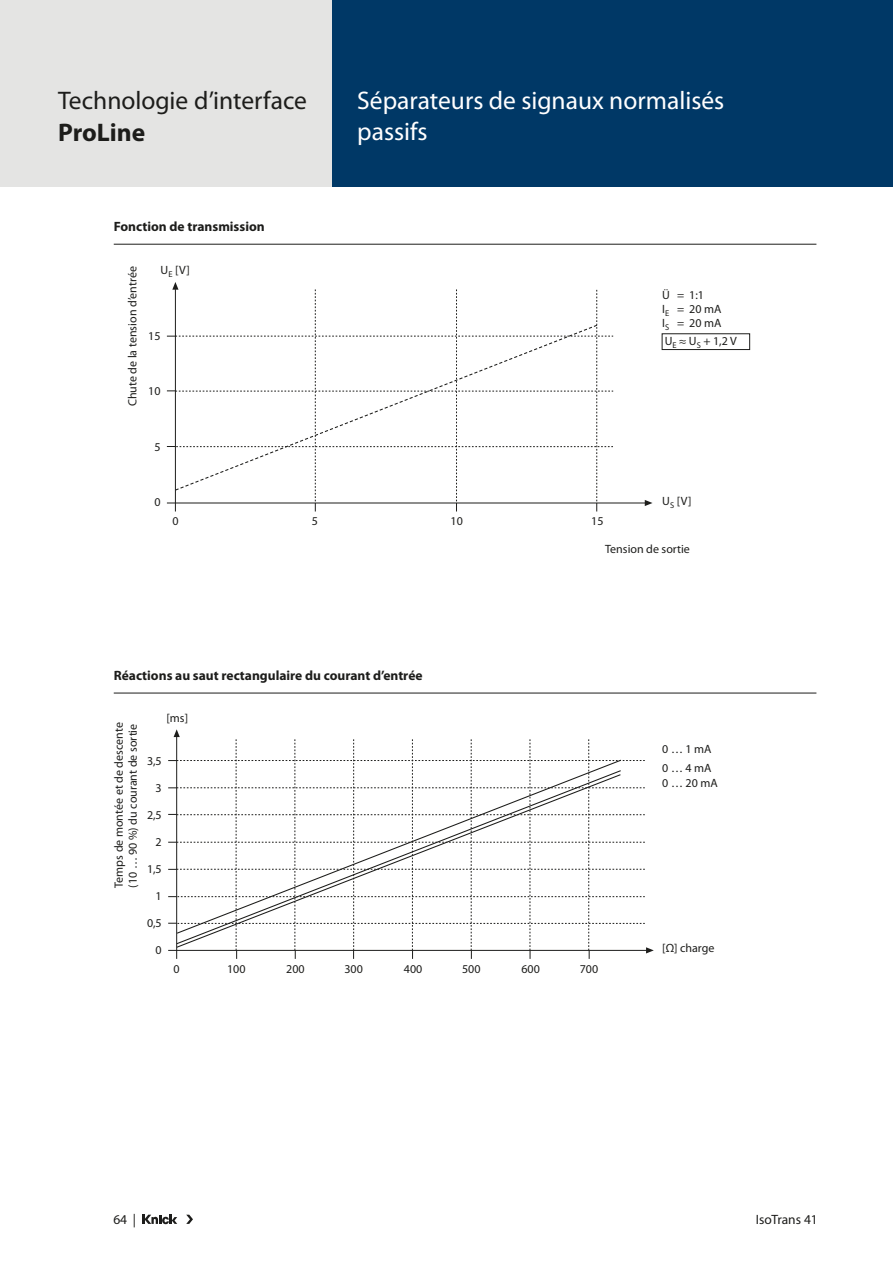
<style>
.page{position:relative;width:893px;height:1263px;background:#fff}
.page>*{position:absolute;margin:0;border:0;box-sizing:border-box;transform-origin:0 0}
.Headline{font:25.5px/30.6px "Myriad Pro";color:#fff}
.t1{font:25.5px "Myriad Pro";color:#1d1d1b}
.t2{font:700 25.5px "Myriad Pro";color:#1d1d1b}
.Tabelle_Headline{font:700 13.5px "Myriad Pro";color:#1d1d1b}
.t3{font:13.5px "Myriad Pro";color:#1d1d1b}
.t4{font:12px/14.2px "Myriad Pro";color:#1d1d1b}
</style>
<div class="page">
<hr style="left:167px;top:503px;width:478px;height:1px;background:#1d1d1b">
<svg style="left:645px;top:500px;width:7px;height:6px"></svg>
<svg style="left:167px;top:282px;width:446px;height:229px"></svg>
<svg style="left:168px;top:729px;width:486px;height:230px"></svg>
<svg style="left:175px;top:759px;width:447px;height:186px"></svg>
<div style="left:332px;top:0;width:561px;height:187px;background:#003866"></div>
<svg style="left:186px;top:1215px;width:7px;height:9px"></svg>
<svg style="left:142px;top:1215px;width:35px;height:9px"></svg>
<div style="left:0;top:0;width:332px;height:187px;background:#e4e4e3"></div>
<hr style="left:114px;top:244px;width:702px;height:1px;background:#1d1d1b">
<hr style="left:114px;top:693px;width:702px;height:1px;background:#1d1d1b">
<div style="left:662px;top:334px;width:88px;height:16px;border:1px solid #1d1d1b"></div>
<h1 class="t1" style="left:58px;top:85px;width:250px">Technologie d’interface</h1>
<h1 class="t2" style="left:58px;top:116px;width:89px">ProLine</h1>
<p class="Tabelle_Headline" style="left:114px;top:218px;width:153px">Fonction de transmission</p>
<p class="t4" style="left:125px;top:406px;width:141px;rotate:-90deg">Chute de la tension d’entrée</p>
<p class="t4" style="left:161px;top:263px;width:31px">U<sub>E</sub> [V]</p>
<p class="t4" style="left:148px;top:328px;width:14px">15</p>
<p class="t4" style="left:148px;top:384px;width:14px">10</p>
<p class="t4" style="left:154px;top:439px;width:8px">5</p>
<p class="t4" style="left:154px;top:495px;width:8px">0</p>
<p class="Headline" style="left:357px;top:85px;width:369px">Séparateurs de signaux normalisés passifs</p>
<p class="t4" style="left:662px;top:287px;width:61px">Ü = 1:1<br>I<sub>E</sub> = 20 mA<br>I<sub>S</sub> = 20 mA</p>
<p class="t4" style="left:665px;top:334px;width:73px">U<sub>E</sub> ≈ U<sub>S</sub> + 1,2 V</p>
<p class="t4" style="left:662px;top:494px;width:31px">U<sub>S</sub> [V]</p>
<p class="t4" style="left:172px;top:514px;width:8px">0</p>
<p class="t4" style="left:312px;top:514px;width:8px">5</p>
<p class="t4" style="left:451px;top:514px;width:14px">10</p>
<p class="t4" style="left:591px;top:514px;width:14px">15</p>
<p class="Tabelle_Headline" style="left:114px;top:667px;width:310px">Réactions au saut rectangulaire du courant d’entrée</p>
<p class="t4" style="left:111px;top:888px;width:167px;rotate:-90deg">Temps de montée et de descente (10 … 90 %) du courant de sortie</p>
<p class="t4" style="left:167px;top:710px;width:23px">[ms]</p>
<p class="t4" style="left:147px;top:753px;width:16px">3,5</p>
<p class="t4" style="left:156px;top:780px;width:8px">3</p>
<p class="t4" style="left:147px;top:807px;width:16px">2,5</p>
<p class="t4" style="left:156px;top:834px;width:8px">2</p>
<p class="t4" style="left:147px;top:861px;width:16px">1,5</p>
<p class="t4" style="left:156px;top:888px;width:8px">1</p>
<p class="t4" style="left:147px;top:915px;width:16px">0,5</p>
<p class="t4" style="left:156px;top:942px;width:8px">0</p>
<p class="t4" style="left:605px;top:541px;width:86px">Tension de sortie</p>
<p class="t4" style="left:662px;top:739px;width:51px;line-height:19.5px">0 … 1 mA<br>0 … 4 mA</p>
<p class="t4" style="left:662px;top:775px;width:57px">0 … 20 mA</p>
<p class="t4" style="left:662px;top:941px;width:54px">[Ω] charge</p>
<p class="t4" style="left:174px;top:961px;width:8px">0</p>
<p class="t4" style="left:227px;top:961px;width:20px">100</p>
<p class="t4" style="left:286px;top:961px;width:20px">200</p>
<p class="t4" style="left:344px;top:961px;width:20px">300</p>
<p class="t4" style="left:404px;top:961px;width:20px">400</p>
<p class="t4" style="left:462px;top:961px;width:20px">500</p>
<p class="t4" style="left:521px;top:961px;width:20px">600</p>
<p class="t4" style="left:580px;top:961px;width:20px">700</p>
<p class="t3" style="left:113px;top:1211px;width:24px">64 |</p>
<p class="t3" style="left:756px;top:1211px;width:63px">IsoTrans 41</p>
</div>
